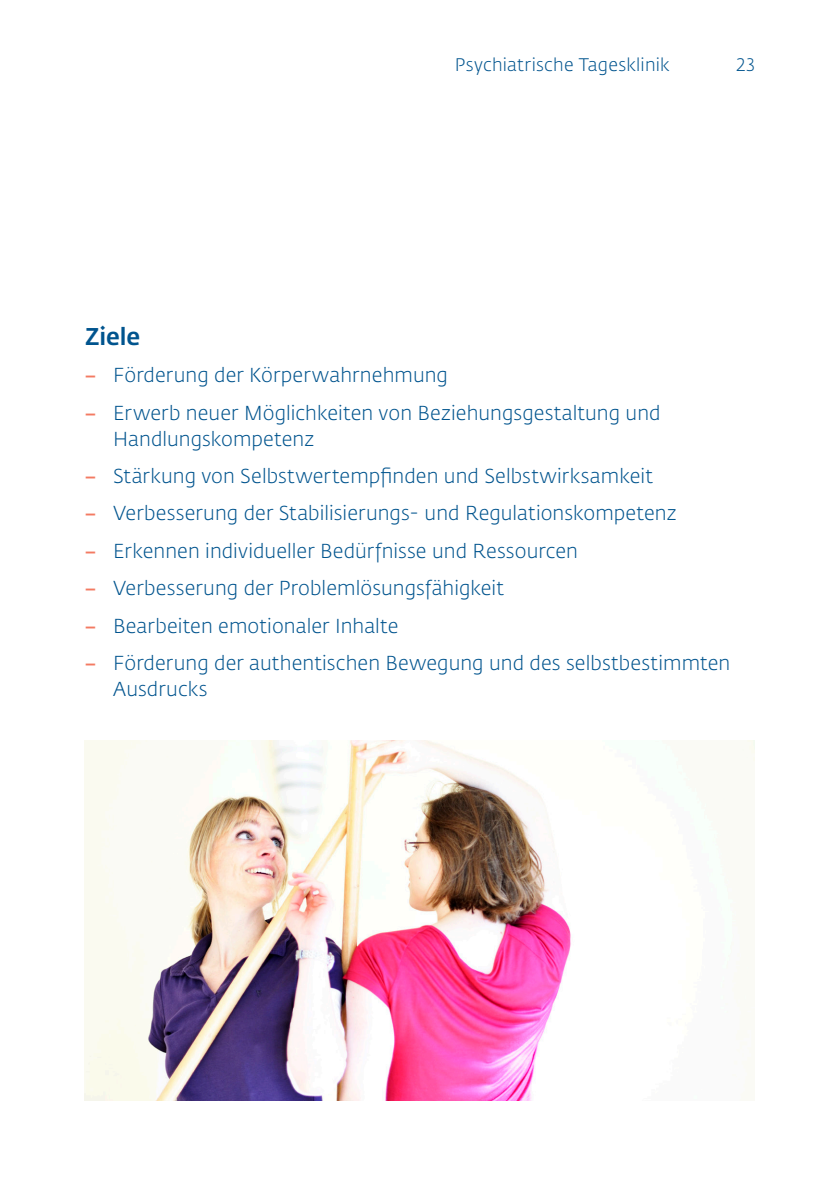
<style>
.page{position:relative;width:840px;height:1191px;background:#fff}
.page>*{position:absolute;margin:0;border:0;box-sizing:border-box;transform-origin:0 0}
.Subheadline_1_1{font:500 24px "Fedra Sans Std";letter-spacing:-.005em;color:#00548e}
.t1{font:300 20px/26px "Fedra Sans Std";letter-spacing:.005em;color:#00548e}
.t2{font:300 18px "Fedra Sans Std";letter-spacing:.01em;color:#00548e}
.s1{font-weight:500;font-size:18px;color:#f37a62}
</style>
<div class="page">
<img style="left:85px;top:740px;width:669px;height:360px">
<p class="t2" style="left:454px;top:54px;width:216px">Psychiatrische Tagesklinik</p>
<p class="t2" style="left:736px;top:54px;width:20px">23</p>
<p class="Subheadline_1_1" style="left:85px;top:322px;width:56px">Ziele</p>
<p class="t1" style="left:85px;top:363px;width:364px"><span class="s1">−</span> Förderung der Körperwahrnehmung</p>
<p class="t1" style="left:113px;top:400px;width:548px;text-indent:-28px"><span class="s1">−</span> Erwerb neuer Möglichkeiten von Beziehungsgestaltung und<br>Handlungskompetenz</p>
<p class="t1" style="left:85px;top:463px;width:569px"><span class="s1">−</span> Stärkung von Selbstwertempfinden und Selbstwirksamkeit</p>
<p class="t1" style="left:85px;top:501px;width:592px"><span class="s1">−</span> Verbesserung der Stabilisierungs- und Regulationskompetenz</p>
<p class="t1" style="left:85px;top:538px;width:494px"><span class="s1">−</span> Erkennen individueller Bedürfnisse und Ressourcen</p>
<p class="t1" style="left:85px;top:575px;width:420px"><span class="s1">−</span> Verbesserung der Problemlösungsfähigkeit</p>
<p class="t1" style="left:85px;top:613px;width:314px"><span class="s1">−</span> Bearbeiten emotionaler Inhalte</p>
<p class="t1" style="left:113px;top:650px;width:618px;text-indent:-28px"><span class="s1">−</span> Förderung der authentischen Bewegung und des selbstbestimmten<br>Ausdrucks</p>
</div>
